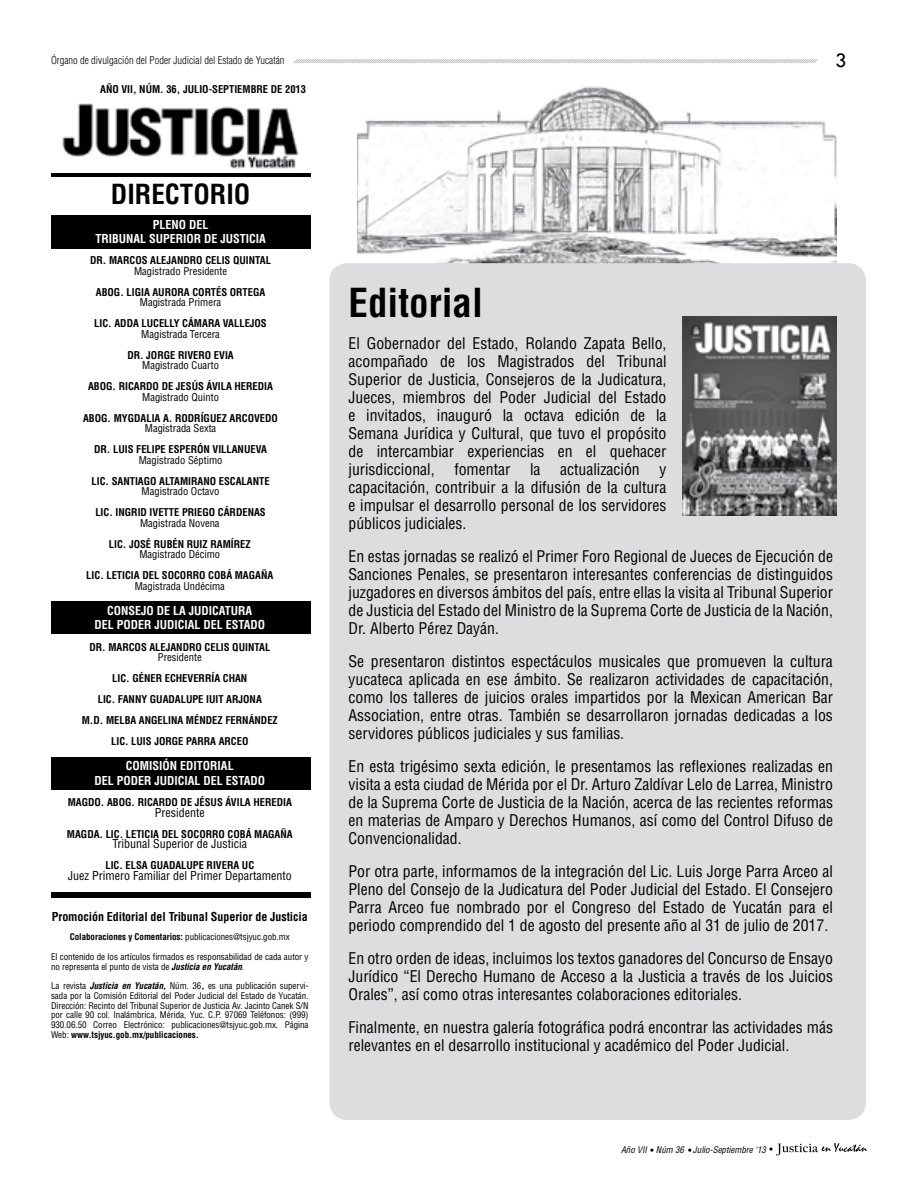
<style>
.page{position:relative;width:918px;height:1188px;background:#fff}
.page>*{position:absolute;margin:0;border:0;box-sizing:border-box;transform-origin:0 0}
.t1{font:700 condensed 39px "Helvetica LT Std";color:#000}
.t2{font:700 condensed 27px "Helvetica LT Std";color:#000}
.t3{font:21px "Tw Cen";color:#000}
.t4{font:condensed 15.75px/18px "Helvetica LT Std";color:#000;text-align:justify}
.t5{font:700 condensed 12px/14.4px "Helvetica LT Std";color:#fff;text-align:center}
.t6{font:condensed 12px "Helvetica LT Std";color:#000}
.t7{font:700 condensed 12px "Helvetica LT Std";letter-spacing:-.005em;color:#000}
.t8{font:700 condensed 10.5px/21px "Helvetica LT Std";color:#000;text-align:center}
.t9{font:condensed 10.5px "Helvetica LT Std";color:#000}
.t10{font:300 condensed 10.5px "Helvetica LT Std";color:#000}
.t11{font:condensed 9px/9.8px "Helvetica LT Std";letter-spacing:-.005em;color:#000;text-align:center}
.t12{font:italic condensed 8.85px "Helvetica LT Std";color:#000}
.s1{font-weight:700}
.s2{font-weight:700;font-style:italic}
</style>
<div class="page">
<svg style="left:769px;top:1143px;width:98px;height:12px"></svg>
<svg style="left:293px;top:59px;width:525px;height:5px"></svg>
<img style="left:357px;top:86px;width:480px;height:177px">
<div style="left:329px;top:263px;width:537px;height:857px;background:#dcddde;border-radius:18px"></div>
<div style="left:51px;top:602px;width:259px;height:32px;background:#000"></div>
<div style="left:51px;top:757px;width:259px;height:33px;background:#000"></div>
<div style="left:51px;top:892px;width:259px;height:5px;background:#000"></div>
<div style="left:51px;top:216px;width:259px;height:33px;background:#000"></div>
<hr style="left:51px;top:173px;width:259px;height:3px;background:#000">
<img style="left:62px;top:103px;width:237px;height:66px">
<img style="left:683px;top:316px;width:154px;height:199px">
<p class="t10" style="left:51px;top:54px;width:235px">Órgano de divulgación del Poder Judicial del Estado de Yucatán</p>
<p class="t8" style="left:100px;top:78px;width:207px">AÑO VII, NÚM. 36, JULIO-SEPTIEMBRE DE 2013</p>
<h2 class="t2" style="left:111px;top:178px;width:141px">DIRECTORIO</h2>
<p class="t5" style="left:95px;top:217px;width:172px">PLENO DEL<br>TRIBUNAL SUPERIOR DE JUSTICIA</p>
<p class="t8" style="left:90px;top:250px;width:182px">DR. MARCOS ALEJANDRO CELIS QUINTAL</p>
<p class="t9" style="left:134px;top:264px;width:95px">Magistrado Presidente</p>
<p class="t8" style="left:96px;top:281px;width:171px">ABOG. LIGIA AURORA CORTÉS ORTEGA</p>
<p class="t9" style="left:140px;top:296px;width:83px">Magistrada Primera</p>
<p class="t8" style="left:94px;top:313px;width:174px">LIC. ADDA LUCELLY CÁMARA VALLEJOS</p>
<p class="t9" style="left:141px;top:327px;width:80px">Magistrada Tercera</p>
<p class="t8" style="left:127px;top:344px;width:108px">DR. JORGE RIVERO EVIA</p>
<p class="t9" style="left:142px;top:359px;width:78px">Magistrado Cuarto</p>
<p class="t8" style="left:88px;top:376px;width:186px">ABOG. RICARDO DE JESÚS ÁVILA HEREDIA</p>
<p class="t9" style="left:142px;top:390px;width:78px">Magistrado Quinto</p>
<p class="t8" style="left:83px;top:407px;width:196px">ABOG. MYGDALIA A. RODRÍGUEZ ARCOVEDO</p>
<p class="t9" style="left:145px;top:422px;width:73px">Magistrada Sexta</p>
<p class="t8" style="left:94px;top:439px;width:174px">DR. LUIS FELIPE ESPERÓN VILLANUEVA</p>
<p class="t9" style="left:139px;top:453px;width:85px">Magistrado Séptimo</p>
<p class="t8" style="left:92px;top:470px;width:180px">LIC. SANTIAGO ALTAMIRANO ESCALANTE</p>
<p class="t9" style="left:142px;top:485px;width:79px">Magistrado Octavo</p>
<p class="t8" style="left:95px;top:502px;width:172px">LIC. INGRID IVETTE PRIEGO CÁRDENAS</p>
<p class="t9" style="left:140px;top:516px;width:81px">Magistrada Novena</p>
<p class="t8" style="left:109px;top:533px;width:143px">LIC. JOSÉ RUBÉN RUIZ RAMÍREZ</p>
<p class="t9" style="left:139px;top:548px;width:82px">Magistrado Décimo</p>
<p class="t8" style="left:86px;top:565px;width:189px">LIC. LETICIA DEL SOCORRO COBÁ MAGAÑA</p>
<p class="t9" style="left:135px;top:579px;width:92px">Magistrada Undécima</p>
<p class="t5" style="left:94px;top:603px;width:172px">CONSEJO DE LA JUDICATURA<br>DEL PODER JUDICIAL DEL ESTADO</p>
<p class="t8" style="left:89px;top:636px;width:182px">DR. MARCOS ALEJANDRO CELIS QUINTAL</p>
<p class="t9" style="left:158px;top:651px;width:45px">Presidente</p>
<p class="t8" style="left:82px;top:668px;width:198px">LIC. GÉNER ECHEVERRÍA CHAN<br>LIC. FANNY GUADALUPE IUIT ARJONA<br>M.D. MELBA ANGELINA MÉNDEZ FERNÁNDEZ<br>LIC. LUIS JORGE PARRA ARCEO</p>
<p class="t5" style="left:94px;top:759px;width:172px">COMISIÓN EDITORIAL<br>DEL PODER JUDICIAL DEL ESTADO</p>
<p class="t8" style="left:68px;top:792px;width:226px">MAGDO. ABOG. RICARDO DE JÉSUS ÁVILA HEREDIA</p>
<p class="t6" style="left:155px;top:805px;width:51px">Presidente</p>
<p class="t8" style="left:67px;top:823px;width:227px">MAGDA. LIC. LETICIA DEL SOCORRO COBÁ MAGAÑA</p>
<p class="t6" style="left:112px;top:836px;width:136px">Tribunal Superior de Justicia</p>
<p class="t8" style="left:105px;top:855px;width:150px">LIC. ELSA GUADALUPE RIVERA UC</p>
<p class="t6" style="left:68px;top:868px;width:226px">Juez Primero Familiar del Primer Departamento</p>
<p class="t7" style="left:52px;top:909px;width:257px">Promoción Editorial del Tribunal Superior de Justicia</p>
<p class="t11" style="left:51px;top:927px;width:259px;line-height:19.5px"><span class="s1">Colaboraciones y Comentarios:</span> publicaciones@tsjyuc.gob.mx<br>El contenido de los artículos firmados es responsabilidad de cada autor y</p>
<p class="t11" style="left:51px;top:956px;width:259px;line-height:19.5px;text-align:left">no representa el punto de vista de <span class="s2">Justicia en Yucatán</span>.<br>La revista <span class="s2">Justicia en Yucatán,</span> Núm. 36<span class="s2">,</span> es una publicación supervi-</p>
<p class="t11" style="left:51px;top:991px;width:259px;text-align:justify">sada por la Comisión Editorial del Poder Judicial del Estado de Yucatán.<br>Dirección: Recinto del Tribunal Superior de Justicia Av. Jacinto Canek S/N por calle 90 col. Inalámbrica, Mérida, Yuc. C.P. 97069 Teléfonos: (999)<br>930.06.50 Correo Electrónico: publicaciones@tsjyuc.gob.mx. Página Web: <span class="s1">www.tsjyuc.gob.mx/publicaciones.</span></p>
<h3 class="t3" style="left:835px;top:47px;width:13px">3</h3>
<h1 class="t1" style="left:349px;top:278px;width:136px">Editorial</h1>
<p class="t4" style="left:349px;top:334px;width:320px">El Gobernador del Estado, Rolando Zapata Bello, acompañado de los Magistrados del Tribunal Superior de Justicia, Consejeros de la Judicatura, Jueces, miembros del Poder Judicial del Estado e invitados, inauguró la octava edición de la Semana Jurídica y Cultural, que tuvo el propósito de intercambiar experiencias en el quehacer jurisdiccional,</p>
<p class="t4" style="left:454px;top:460px;width:57px">fomentar</p>
<p class="t4" style="left:530px;top:460px;width:12px">la</p>
<p class="t4" style="left:560px;top:460px;width:81px">actualización</p>
<p class="t4" style="left:349px;top:460px;width:320px;text-indent:311px">y capacitación, contribuir a la difusión de la cultura e impulsar el desarrollo personal de los servidores públicos judiciales.</p>
<p class="t4" style="left:349px;top:547px;width:486px">En estas jornadas se realizó el Primer Foro Regional de Jueces de Ejecución de Sanciones Penales, se presentaron interesantes conferencias de distinguidos juzgadores en diversos ámbitos del país, entre ellas la visita al Tribunal Superior de Justicia del Estado del Ministro de la Suprema Corte de Justicia de la Nación, Dr. Alberto Pérez Dayán.</p>
<p class="t4" style="left:349px;top:652px;width:486px">Se presentaron distintos espectáculos musicales que promueven la cultura yucateca aplicada en ese ámbito. Se realizaron actividades de capacitación, como los talleres de juicios orales impartidos por la Mexican American Bar Association, entre otras. También se desarrollaron jornadas dedicadas a los servidores públicos judiciales y sus familias.</p>
<p class="t4" style="left:349px;top:757px;width:486px">En esta trigésimo sexta edición, le presentamos las reflexiones realizadas en visita a esta ciudad de Mérida por el Dr. Arturo Zaldívar Lelo de Larrea, Ministro de la Suprema Corte de Justicia de la Nación, acerca de las recientes reformas en materias de Amparo y Derechos Humanos, así como del Control Difuso de Convencionalidad.</p>
<p class="t4" style="left:349px;top:862px;width:486px">Por otra parte, informamos de la integración del Lic. Luis Jorge Parra Arceo al Pleno del Consejo de la Judicatura del Poder Judicial del Estado. El Consejero Parra Arceo fue nombrado por el Congreso del Estado de Yucatán para el periodo comprendido del 1 de agosto del presente año al 31 de julio de 2017.</p>
<p class="t4" style="left:349px;top:949px;width:486px">En otro orden de ideas, incluimos los textos ganadores del Concurso de Ensayo Jurídico “El Derecho Humano de Acceso a la Justicia a través de los Juicios Orales”, así como otras interesantes colaboraciones editoriales.</p>
<p class="t4" style="left:349px;top:1018px;width:486px">Finalmente, en nuestra galería fotográfica podrá encontrar las actividades más relevantes en el desarrollo institucional y académico del Poder Judicial.</p>
<p class="t12" style="left:621px;top:1144px;width:147px">Año VII Núm 36 Julio-Septiembre ‘13</p>
</div>
